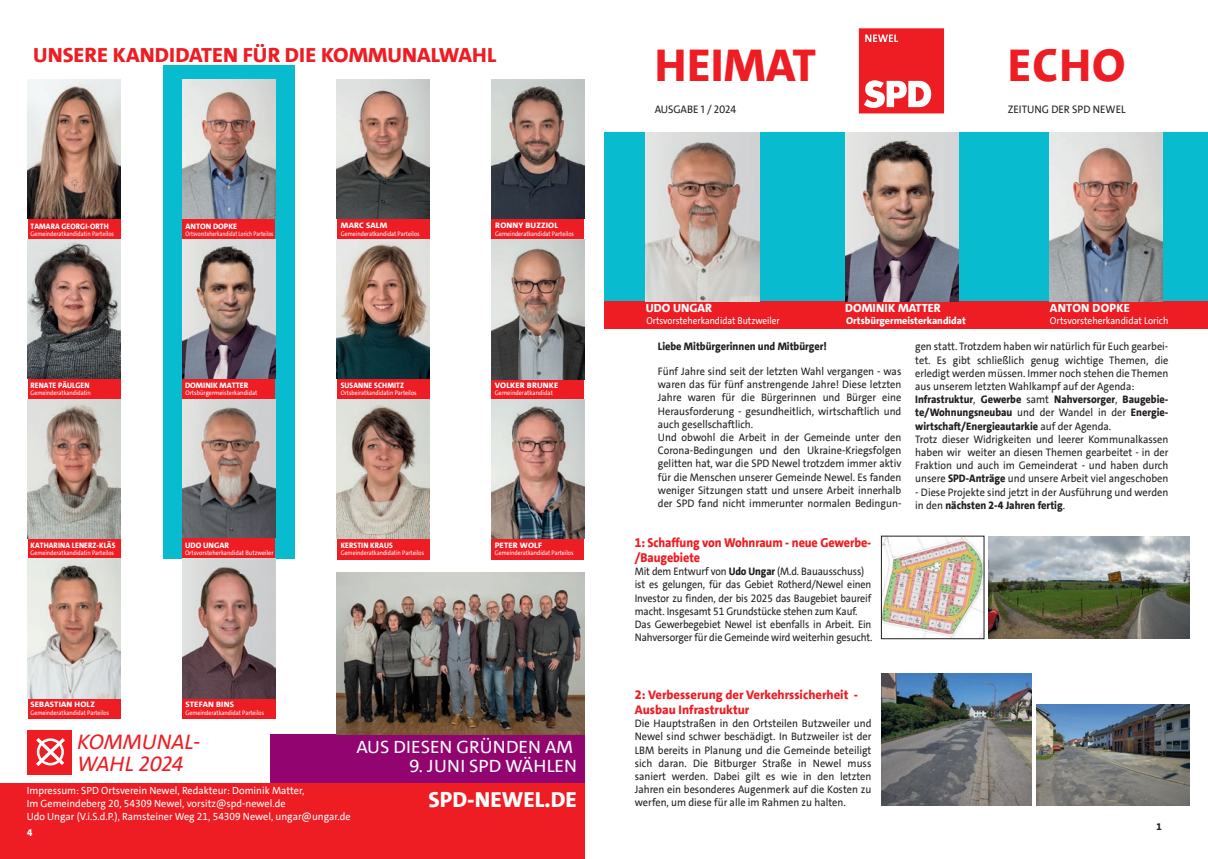
<style>
.page{position:relative;width:1208px;height:859px;background:#fff}
.page>*{position:absolute;margin:0;border:0;box-sizing:border-box;transform-origin:0 0}
.t1{font:800 46.7px "SPD The Sans Versal";letter-spacing:.015em;color:#ee1d23}
.t2{font:800 22px "SPD The Sans Versal";color:#fff}
.t3{font:italic 21.3px/22px "SPD The Sans Versal";color:#ee1d23}
.t4{font:800 20.7px "SPD The Sans Versal";color:#ee1d23;scale:1.04 1}
.t5{font:18px "SPD The Sans Versal";color:#fff}
.t6{font:800 13px/15px "SPD The Sans";letter-spacing:-.005em;color:#ee1d23;scale:.93 1}
.t7{font:800 12.6px/15px "SPD The Sans";color:#ee1d23}
.t8{font:800 12px "SPD The Sans Versal";letter-spacing:.01em;color:#fff}
.t9{font:11px/13.2px "SPD The Sans";color:#231f20;scale:.94 1}
.t10{font:11px/13.2px "SPD The Sans";color:#231f20;scale:.92 1}
.t11{font:800 11px "SPD The Sans";color:#231f20;scale:.94 1}
.t12{font:11px "SPD The Sans Versal";color:#231f20;scale:.96 1}
.t13{font:10.5px/13px "SPD The Sans";color:#fff}
.t14{font:10px "SPD The Sans";color:#fff;scale:.91 1}
.t15{font:10px "SPD The Sans";color:#fff;scale:.94 1}
.t16{font:800 10px "SPD The Sans";color:#fff}
.t17{font:800 10px "SPD The Sans";color:#231f20;scale:.96 1}
.t18{font:800 10px "SPD The Sans";color:#fff;scale:.96 1}
.t19{font:800 8px "SPD The Sans Versal";letter-spacing:.015em;color:#fff;scale:.93 1}
.t20{font:800 8px "SPD The Sans Versal";letter-spacing:.015em;color:#fff;scale:1.06 1}
.t21{font:800 8px "SPD The Sans Versal";letter-spacing:.015em;color:#fff}
.t22{font:6.6px "SPD The Sans";color:#fff;scale:.87 1}
.t23{font:6.6px "SPD The Sans";color:#fff;scale:.91 1}
.t24{font:6.6px "SPD The Sans";color:#fff;scale:.79 1}
.t25{font:6.6px "SPD The Sans";color:#fff;scale:.9 1}
.s1{font-weight:800}
</style>
<div class="page">
<div style="left:163px;top:65px;width:132px;height:494px;background:#08bbce"></div>
<svg style="left:859px;top:28px;width:85px;height:85px"></svg>
<div style="left:604px;top:132px;width:604px;height:169px;background:#08bbce"></div>
<div style="left:604px;top:301px;width:604px;height:28px;background:#ee1d23"></div>
<div style="left:491px;top:219px;width:93px;height:21px;background:#ee1d23"></div>
<div style="left:491px;top:379px;width:93px;height:21px;background:#ee1d23"></div>
<div style="left:491px;top:539px;width:93px;height:20px;background:#ee1d23"></div>
<div style="left:337px;top:219px;width:93px;height:21px;background:#ee1d23"></div>
<div style="left:337px;top:379px;width:93px;height:21px;background:#ee1d23"></div>
<div style="left:337px;top:539px;width:93px;height:20px;background:#ee1d23"></div>
<div style="left:28px;top:219px;width:93px;height:21px;background:#ee1d23"></div>
<div style="left:28px;top:379px;width:93px;height:21px;background:#ee1d23"></div>
<div style="left:28px;top:538px;width:93px;height:21px;background:#ee1d23"></div>
<div style="left:28px;top:698px;width:93px;height:21px;background:#ee1d23"></div>
<div style="left:182px;top:698px;width:93px;height:21px;background:#ee1d23"></div>
<div style="left:182px;top:219px;width:93px;height:21px;background:#ee1d23"></div>
<div style="left:182px;top:378px;width:93px;height:22px;background:#ee1d23"></div>
<div style="left:182px;top:538px;width:93px;height:21px;background:#ee1d23"></div>
<div style="left:0;top:783px;width:584px;height:76px;background:#ee1d23"></div>
<div style="left:28px;top:730px;width:44px;height:44px;background:#ee1d23"></div>
<svg style="left:36px;top:738px;width:29px;height:28px"></svg>
<div style="left:270px;top:735px;width:314px;height:48px;background:#920570"></div>
<img style="left:645px;top:132px;width:114px;height:169px">
<img style="left:845px;top:132px;width:113px;height:169px">
<img style="left:1049px;top:132px;width:113px;height:169px">
<img style="left:182px;top:80px;width:93px;height:139px">
<img style="left:182px;top:240px;width:93px;height:138px">
<img style="left:28px;top:80px;width:93px;height:139px">
<img style="left:28px;top:399px;width:93px;height:139px">
<img style="left:337px;top:399px;width:93px;height:140px">
<img style="left:337px;top:80px;width:93px;height:139px">
<img style="left:491px;top:399px;width:93px;height:140px">
<img style="left:28px;top:239px;width:93px;height:140px">
<img style="left:491px;top:80px;width:93px;height:139px">
<img style="left:28px;top:559px;width:93px;height:139px">
<img style="left:337px;top:240px;width:93px;height:139px">
<img style="left:491px;top:240px;width:93px;height:139px">
<img style="left:182px;top:399px;width:93px;height:139px">
<img style="left:182px;top:559px;width:93px;height:139px">
<img style="left:883px;top:538px;width:99px;height:99px">
<img style="left:881px;top:674px;width:150px;height:131px">
<img style="left:1036px;top:704px;width:153px;height:101px">
<img style="left:989px;top:536px;width:200px;height:103px">
<div style="left:881px;top:536px;width:103px;height:103px;border:1px solid #231f20"></div>
<img style="left:336px;top:572px;width:248px;height:162px">
<h3 class="t4" style="left:33px;top:41px;width:447px">UNSERE KANDIDATEN FÜR DIE KOMMUNALWAHL</h3>
<p class="t19" style="left:31px;top:221px;width:86px">TAMARA GEORGI-ORTH</p>
<p class="t22" style="left:31px;top:229px;width:97px">Gemeinderatkandidatin Parteilos</p>
<p class="t21" style="left:185px;top:221px;width:53px">ANTON DOPKE</p>
<p class="t20" style="left:341px;top:221px;width:45px">MARC SALM</p>
<p class="t22" style="left:341px;top:229px;width:92px">Gemeinderatkandidat Parteilos</p>
<p class="t24" style="left:185px;top:229px;width:113px">Ortsvorsteherkandidat Lorich Parteilos</p>
<p class="t20" style="left:495px;top:221px;width:61px">RONNY BUZZIOL</p>
<p class="t22" style="left:495px;top:229px;width:92px">Gemeinderatkandidat Parteilos</p>
<p class="t19" style="left:31px;top:380px;width:65px">RENATE PÄULGEN</p>
<p class="t22" style="left:31px;top:389px;width:71px">Gemeinderatkandidatin</p>
<p class="t21" style="left:185px;top:380px;width:65px">DOMINIK MATTER</p>
<p class="t23" style="left:185px;top:389px;width:81px">Ortsbürgermeisterkandidat</p>
<p class="t19" style="left:341px;top:380px;width:70px">SUSANNE SCHMITZ</p>
<p class="t22" style="left:341px;top:389px;width:89px">Ortsbeiratkandidatin Parteilos</p>
<p class="t20" style="left:495px;top:380px;width:61px">VOLKER BRUNKE</p>
<p class="t25" style="left:495px;top:389px;width:66px">Gemeinderatkandidat</p>
<p class="t19" style="left:31px;top:540px;width:93px">KATHARINA LENERZ-KLÄS</p>
<p class="t22" style="left:31px;top:548px;width:97px">Gemeinderatkandidatin Parteilos</p>
<p class="t21" style="left:185px;top:540px;width:46px">UDO UNGAR</p>
<p class="t23" style="left:185px;top:548px;width:99px">Ortsvorsteherkandidat Butzweiler</p>
<p class="t19" style="left:341px;top:540px;width:58px">KERSTIN KRAUS</p>
<p class="t22" style="left:341px;top:548px;width:97px">Gemeinderatkandidatin Parteilos</p>
<p class="t20" style="left:495px;top:540px;width:46px">PETER WOLF</p>
<p class="t22" style="left:495px;top:549px;width:92px">Gemeinderatkandidat Parteilos</p>
<p class="t20" style="left:31px;top:699px;width:62px">SEBASTIAN HOLZ</p>
<p class="t22" style="left:31px;top:708px;width:92px">Gemeinderatkandidat Parteilos</p>
<p class="t20" style="left:185px;top:699px;width:47px">STEFAN BINS</p>
<p class="t22" style="left:185px;top:708px;width:92px">Gemeinderatkandidat Parteilos</p>
<h3 class="t3" style="left:77px;top:731px;width:124px">KOMMUNAL-<br>WAHL 2024</h3>
<h3 class="t5" style="left:356px;top:735px;width:218px">AUS DIESEN GRÜNDEN AM</h3>
<h3 class="t5" style="left:409px;top:754px;width:169px">9. JUNI SPD WÄHLEN</h3>
<p class="t13" style="left:27px;top:784px;width:325px">Impressum: SPD Ortsverein Newel, Redakteur: Dominik Matter,<br>Im Gemeindeberg 20, 54309 Newel, vorsitz@spd-newel.de<br>Udo Ungar (V.i.S.d.P.), Ramsteiner Weg 21, 54309 Newel, ungar@ungar.de</p>
<p class="t18" style="left:27px;top:826px;width:7px">4</p>
<h2 class="t2" style="left:428px;top:785px;width:150px">SPD-NEWEL.DE</h2>
<h1 class="t1" style="left:654px;top:35px;width:163px">HEIMAT</h1>
<h1 class="t1" style="left:1007px;top:35px;width:119px">ECHO</h1>
<p class="t12" style="left:654px;top:103px;width:86px">AUSGABE 1 / 2024</p>
<p class="t12" style="left:1007px;top:103px;width:124px">ZEITUNG DER SPD NEWEL</p>
<p class="t8" style="left:645px;top:301px;width:68px">UDO UNGAR</p>
<p class="t14" style="left:646px;top:315px;width:148px">Ortsvorsteherkandidat Butzweiler</p>
<p class="t8" style="left:845px;top:301px;width:97px">DOMINIK MATTER</p>
<p class="t16" style="left:846px;top:315px;width:121px">Ortsbürgermeisterkandidat</p>
<p class="t8" style="left:1050px;top:301px;width:82px">ANTON DOPKE</p>
<p class="t15" style="left:1049px;top:315px;width:128px">Ortsvorsteherkandidat Lorich</p>
<p class="t11" style="left:658px;top:339px;width:181px">Liebe Mitbürgerinnen und Mitbürger!</p>
<p class="t9" style="left:658px;top:365px;width:260px">Fünf Jahre sind seit der letzten Wahl vergangen - was waren das für fünf anstrengende Jahre! Diese letzten Jahre waren für die Bürgerinnen und Bürger eine Herausforderung - gesundheitlich, wirtschaftlich und auch gesellschaftlich.<br>Und obwohl die Arbeit in der Gemeinde unter den Corona-Bedingungen und den Ukraine-Kriegsfolgen gelitten hat, war die SPD Newel trotzdem immer aktiv für die Menschen unserer Gemeinde Newel. Es fanden weniger Sitzungen statt und unsere Arbeit innerhalb der SPD fand nicht immerunter normalen Bedingun-</p>
<p class="t6" style="left:635px;top:535px;width:256px">1: Schaffung von Wohnraum - neue Gewerbe-/Baugebiete</p>
<p class="t10" style="left:635px;top:565px;width:260px">Mit dem Entwurf von <span class="s1">Udo Ungar</span> (M.d. Bauausschuss) ist es gelungen, für das Gebiet Rotherd/Newel einen Investor zu finden, der bis 2025 das Baugebiet baureif macht. Insgesamt 51 Grundstücke stehen zum Kauf.<br>Das Gewerbegebiet Newel ist ebenfalls in Arbeit. Ein Nahversorger für die Gemeinde wird weiterhin gesucht.</p>
<p class="t9" style="left:915px;top:340px;width:271px">gen statt. Trotzdem haben wir natürlich für Euch gearbei&shy;tet. Es gibt schließlich genug wichtige Themen, die erledigt werden müssen. Immer noch stehen die Themen aus unserem letzten Wahlkampf auf der Agenda:<br><span class="s1">Infrastruktur</span>, <span class="s1">Gewerbe</span> samt <span class="s1">Nahversorger</span>, <span class="s1">Baugebie&shy;te/Wohnungsneubau</span> und der Wandel in der <span class="s1">Energie&shy;wirtschaft/Energieautarkie</span> auf der Agenda.<br>Trotz dieser Widrigkeiten und leerer Kommunalkassen haben wir weiter an diesen Themen gearbeitet - in der Fraktion und auch im Gemeinderat - und haben durch unsere <span class="s1">SPD-Anträge</span> und unsere Arbeit viel angeschoben</p>
<p class="t9" style="left:915px;top:485px;width:271px">- Diese Projekte sind jetzt in der Ausführung und werden in den <span class="s1">nächsten 2-4 Jahren fertig</span>.</p>
<p class="t7" style="left:635px;top:687px;width:225px">2: Verbesserung der Verkehrssicherheit -<br>Ausbau Infrastruktur</p>
<p class="t9" style="left:635px;top:717px;width:253px;text-align:justify">Die Hauptstraßen in den Ortsteilen Butzweiler und Newel sind schwer beschädigt. In Butzweiler ist der LBM bereits in Planung und die Gemeinde beteiligt sich daran. Die Bitburger Straße in Newel muss saniert werden. Dabei gilt es wie in den letzten Jahren ein besonderes Augenmerk auf die Kosten zu werfen, um diese für alle im Rahmen zu halten.</p>
<p class="t17" style="left:1156px;top:820px;width:7px">1</p>
</div>
